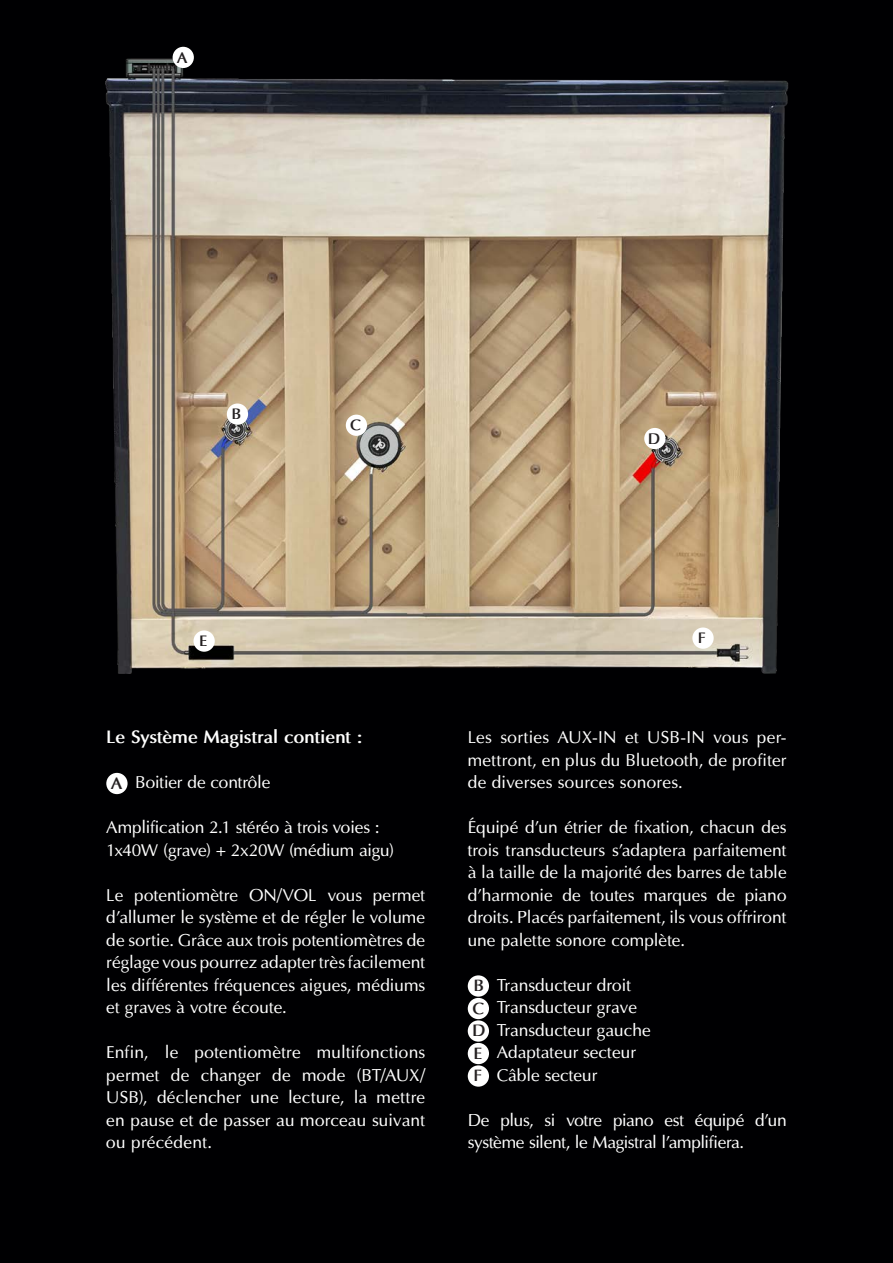
<style>
.page{position:relative;width:893px;height:1263px;background:#000002}
.page>*{position:absolute;margin:0;border:0;box-sizing:border-box;transform-origin:0 0}
.t1{font:700 18px "Optima";letter-spacing:-.015em;color:#fff}
.Texte_blanc_11_5{font:17.25px/22.5px "Optima";color:#fff;text-align:justify}
.Texte_blanc_11_5-2{font:17.25px/22.5px "Optima";letter-spacing:-.025em;color:#fff}
.t2{font:700 16.5px "Optima";color:#231f20}
.t3{font:700 15.3px "Optima";color:#231f20}
</style>
<div class="page">
<img style="left:105px;top:55px;width:684px;height:619px">
<div style="left:173px;top:47px;width:21px;height:21px;background:#fff;border-radius:50%"></div>
<div style="left:227px;top:403px;width:21px;height:22px;background:#fff;border-radius:50%"></div>
<div style="left:346px;top:415px;width:21px;height:21px;background:#fff;border-radius:50%"></div>
<div style="left:193px;top:630px;width:22px;height:22px;background:#fff;border-radius:50%"></div>
<div style="left:692px;top:627px;width:22px;height:22px;background:#fff;border-radius:50%"></div>
<div style="left:644px;top:428px;width:21px;height:21px;background:#fff;border-radius:50%"></div>
<div style="left:106px;top:773px;width:22px;height:21px;background:#fff;border-radius:50%"></div>
<div style="left:468px;top:975px;width:21px;height:22px;background:#fff;border-radius:50%"></div>
<div style="left:468px;top:998px;width:21px;height:21px;background:#fff;border-radius:50%"></div>
<div style="left:468px;top:1020px;width:21px;height:22px;background:#fff;border-radius:50%"></div>
<div style="left:468px;top:1043px;width:21px;height:21px;background:#fff;border-radius:50%"></div>
<div style="left:468px;top:1065px;width:21px;height:22px;background:#fff;border-radius:50%"></div>
<p class="t3" style="left:177px;top:48px;width:12px">A</p>
<p class="t3" style="left:232px;top:405px;width:12px">B</p>
<p class="t3" style="left:350px;top:416px;width:12px">C</p>
<p class="t3" style="left:648px;top:429px;width:14px">D</p>
<p class="t3" style="left:199px;top:632px;width:10px">E</p>
<p class="t3" style="left:698px;top:629px;width:10px">F</p>
<p class="t1" style="left:106px;top:726px;width:258px">Le Système Magistral contient :</p>
<p class="t2" style="left:111px;top:773px;width:13px">A</p>
<p class="Texte_blanc_11_5" style="left:135px;top:771px;width:137px">Boitier de contrôle</p>
<p class="Texte_blanc_11_5" style="left:106px;top:816px;width:289px">Amplification 2.1 stéréo à trois voies :<br>1x40W (grave) + 2x20W (médium aigu)</p>
<p class="Texte_blanc_11_5" style="left:106px;top:883px;width:320px">Le potentiomètre ON/VOL vous permet d’allumer le système et de régler le volume de sortie. Grâce aux trois potentiomètres de réglage vous pourrez adapter très facilement les différentes fréquences aigues, médiums et graves à votre écoute.</p>
<p class="Texte_blanc_11_5" style="left:106px;top:1041px;width:320px">Enfin, le potentiomètre multifonctions permet de changer de mode (BT/AUX/ USB), déclencher une lecture, la mettre en pause et de passer au morceau suivant ou précédent.</p>
<p class="Texte_blanc_11_5" style="left:468px;top:726px;width:320px">Les sorties AUX-IN et USB-IN vous per&shy;mettront, en plus du Bluetooth, de profiter de diverses sources sonores.</p>
<p class="Texte_blanc_11_5" style="left:468px;top:816px;width:320px">Équipé d’un étrier de fixation, chacun des trois transducteurs s’adaptera parfaitement à la taille de la majorité des barres de table d’harmonie de toutes marques de piano droits. Placés parfaitement, ils vous offriront une palette sonore complète.</p>
<p class="t2" style="left:473px;top:975px;width:12px">B</p>
<p class="Texte_blanc_11_5" style="left:497px;top:973px;width:136px">Transducteur droit</p>
<p class="t2" style="left:472px;top:998px;width:13px">C</p>
<p class="Texte_blanc_11_5" style="left:497px;top:996px;width:142px">Transducteur grave</p>
<p class="t2" style="left:472px;top:1020px;width:15px">D</p>
<p class="Texte_blanc_11_5" style="left:497px;top:1018px;width:156px">Transducteur gauche</p>
<p class="t2" style="left:474px;top:1043px;width:10px">E</p>
<p class="Texte_blanc_11_5" style="left:497px;top:1041px;width:141px">Adaptateur secteur</p>
<p class="t2" style="left:474px;top:1065px;width:10px">F</p>
<p class="Texte_blanc_11_5" style="left:497px;top:1063px;width:102px">Câble secteur</p>
<p class="Texte_blanc_11_5-2" style="left:468px;top:1108px;width:320px">De plus, si votre piano est équipé d’un système silent, le Magistral l’amplifiera.</p>
</div>
